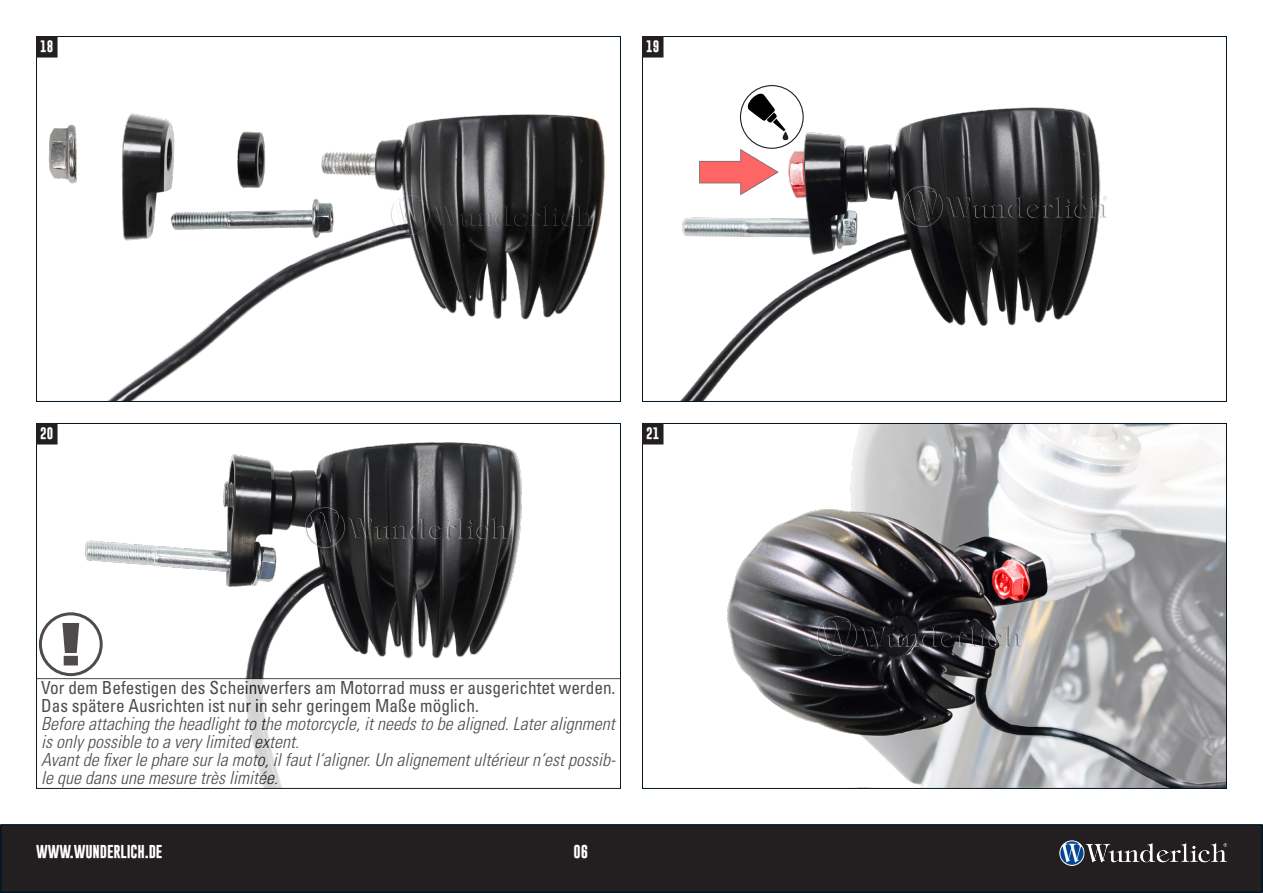
<style>
.page{position:relative;width:1263px;height:893px;background:#fff}
.page>*{position:absolute;margin:0;border:0;box-sizing:border-box;transform-origin:0 0}
.t1{font:italic 300 condensed 18px/18px "Univers LT Std";color:#231f20}
.t2{font:condensed 18px/18px "Univers LT Std";color:#231f20;scale:.96 1}
.BU{font:700 13.5px "Gobold";letter-spacing:-.01em;color:#fff}
.t3{font:700 12px "Gobold";color:#fff}
</style>
<div class="page">
<div style="left:1px;top:825px;width:1261px;height:67px;background:#231f20"></div>
<div style="left:0;top:824px;width:1263px;height:69px;border:2px solid #011622"></div>
<img style="left:1056px;top:824px;width:207px;height:66px">
<img style="left:38px;top:38px;width:567px;height:362px">
<img style="left:644px;top:425px;width:581px;height:362px">
<img style="left:38px;top:425px;width:484px;height:253px">
<img style="left:644px;top:38px;width:457px;height:362px">
<div style="left:37px;top:37px;width:20px;height:20px;background:#231f20"></div>
<div style="left:36px;top:36px;width:21px;height:21px;border:1px solid #231f20"></div>
<div style="left:642px;top:37px;width:21px;height:20px;background:#231f20"></div>
<div style="left:642px;top:36px;width:21px;height:21px;border:1px solid #231f20"></div>
<div style="left:37px;top:423px;width:20px;height:21px;background:#231f20"></div>
<div style="left:36px;top:423px;width:21px;height:21px;border:1px solid #231f20"></div>
<div style="left:642px;top:423px;width:21px;height:21px;background:#231f20"></div>
<div style="left:740px;top:86px;width:63px;height:62px;background:#fff;border-radius:50%"></div>
<div style="left:740px;top:85px;width:64px;height:64px;border:1px solid #231f20;border-radius:50%"></div>
<svg style="left:746px;top:92px;width:43px;height:48px"></svg>
<img style="left:306px;top:507px;width:206px;height:40px">
<img style="left:903px;top:186px;width:204px;height:40px">
<img style="left:391px;top:194px;width:206px;height:41px">
<img style="left:817px;top:615px;width:206px;height:41px">
<div style="left:40px;top:614px;width:61px;height:61px;background:#fff;border-radius:50%"></div>
<div style="left:39px;top:612px;width:64px;height:64px;border:3px solid #231f20;border-radius:50%"></div>
<svg style="left:62px;top:623px;width:17px;height:42px"></svg>
<div style="left:36px;top:678px;width:585px;height:111px;border:1px solid #231f20"></div>
<p class="t3" style="left:40px;top:38px;width:15px">18</p>
<p class="t3" style="left:646px;top:38px;width:15px">19</p>
<p class="t3" style="left:40px;top:425px;width:15px">20</p>
<p class="t3" style="left:646px;top:425px;width:15px">21</p>
<p class="t2" style="left:41px;top:678px;width:600px">Vor dem Befestigen des Scheinwerfers am Motorrad muss er ausgerichtet werden.<br>Das spätere Ausrichten ist nur in sehr geringem Maße möglich.</p>
<p class="t1" style="left:41px;top:714px;width:576px">Before attaching the headlight to the motorcycle, it needs to be aligned. Later alignment is only possible to a very limited extent.<br>Avant de fixer le phare sur la moto, il faut l‘aligner. Un alignement ultérieur n‘est possib&shy;le que dans une mesure très limitée.</p>
<p class="BU" style="left:36px;top:843px;width:128px">WWW.WUNDERLICH.DE</p>
<p class="BU" style="left:574px;top:843px;width:16px">06</p>
</div>
